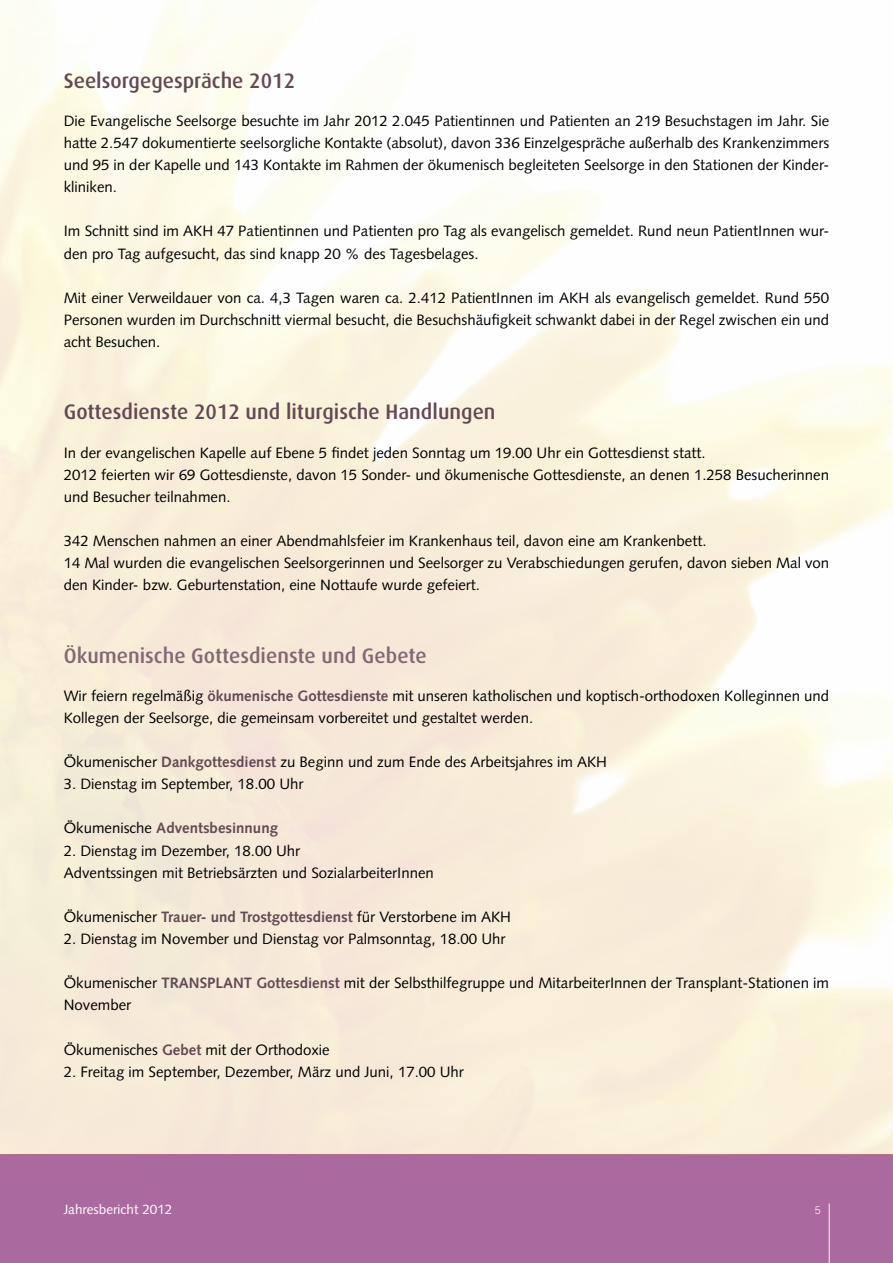
<style>
.page{position:relative;width:893px;height:1263px;background:#fff}
.page>*{position:absolute;margin:0;border:0;box-sizing:border-box;transform-origin:0 0}
.t1{font:500 21px "Dax";color:#634954}
.t2{font:500 21px "Dax";color:#826873}
.t3{font:15px/22px "Syntax";color:#000}
.t4{font:700 15px "Syntax";color:#634954}
.t5{font:13.5px "Syntax";color:#fff}
.t6{font:300 10.5px "Trade Gothic";color:#fff}
.s1{font-weight:700;color:#634954}
.s2{font-weight:400;color:#000}
</style>
<div class="page">
<img style="left:0;top:0;width:893px;height:1155px">
<div style="left:0;top:1155px;width:893px;height:108px;background:#ab6a9f"></div>
<hr style="left:829px;top:1203px;width:1px;height:60px;background:#fff">
<h1 class="t1" style="left:64px;top:69px;width:233px">Seelsorgegespräche 2012</h1>
<p class="t3" style="left:64px;top:110px;width:767px;text-align:justify">Die Evangelische Seelsorge besuchte im Jahr 2012 2.045 Patientinnen und Patienten an 219 Besuchstagen im Jahr. Sie hatte 2.547 dokumentierte seelsorgliche Kontakte (absolut), davon 336 Einzelgespräche außerhalb des Krankenzimmers und 95 in der Kapelle und 143 Kontakte im Rahmen der ökumenisch begleiteten Seelsorge in den Stationen der Kinder&shy;kliniken.</p>
<p class="t3" style="left:64px;top:220px;width:767px">Im Schnitt sind im AKH 47 Patientinnen und Patienten pro Tag als evangelisch gemeldet. Rund neun PatientInnen wur&shy;den pro Tag aufgesucht, das sind knapp 20 % des Tagesbelages.</p>
<p class="t3" style="left:64px;top:287px;width:767px;text-align:justify">Mit einer Verweildauer von ca. 4,3 Tagen waren ca. 2.412 PatientInnen im AKH als evangelisch gemeldet. Rund 550<br>Personen wurden im Durchschnitt viermal besucht, die Besuchshäufigkeit schwankt dabei in der Regel zwischen ein und acht Besuchen.</p>
<h1 class="t1" style="left:64px;top:400px;width:433px">Gottesdienste 2012 und liturgische Handlungen</h1>
<p class="t3" style="left:64px;top:441px;width:767px">In der evangelischen Kapelle auf Ebene 5 findet jeden Sonntag um 19.00 Uhr ein Gottesdienst statt.<br>2012 feierten wir 69 Gottesdienste, davon 15 Sonder- und ökumenische Gottesdienste, an denen 1.258 Besucherinnen und Besucher teilnahmen.</p>
<p class="t3" style="left:64px;top:530px;width:767px">342 Menschen nahmen an einer Abendmahlsfeier im Krankenhaus teil, davon eine am Krankenbett.<br>14 Mal wurden die evangelischen Seelsorgerinnen und Seelsorger zu Verabschiedungen gerufen, davon sieben Mal von den Kinder- bzw. Geburtenstation, eine Nottaufe wurde gefeiert.</p>
<h1 class="t2" style="left:64px;top:643px;width:364px">Ökumenische Gottesdienste und Gebete</h1>
<p class="t3" style="left:64px;top:685px;width:767px">Wir feiern regelmäßig <span class="s1">ökumenische Gottesdienste</span> mit unseren katholischen und koptisch-orthodoxen Kolleginnen und<br>Kollegen der Seelsorge, die gemeinsam vorbereitet und gestaltet werden.</p>
<p class="t3" style="left:64px;top:751px;width:545px">Ökumenischer <span class="s1">Dankgottesdienst</span> zu Beginn und zum Ende des Arbeitsjahres im AKH</p>
<p class="t3" style="left:64px;top:773px;width:241px">3. Dienstag im September, 18.00 Uhr</p>
<p class="t4" style="left:64px;top:820px;width:216px"><span class="s2">Ökumenische</span> Adventsbesinnung</p>
<p class="t3" style="left:64px;top:839px;width:372px">2. Dienstag im Dezember, 18.00 Uhr<br>Adventssingen mit Betriebsärzten und SozialarbeiterInnen</p>
<p class="t3" style="left:64px;top:906px;width:449px">Ökumenischer <span class="s1">Trauer- und Trostgottesdienst</span> für Verstorbene im AKH</p>
<p class="t3" style="left:64px;top:928px;width:443px">2. Dienstag im November und Dienstag vor Palmsonntag, 18.00 Uhr</p>
<p class="t3" style="left:64px;top:972px;width:767px">Ökumenischer <span class="s1">TRANSPLANT Gottesdienst</span> mit der Selbsthilfegruppe und MitarbeiterInnen der Transplant-Stationen im<br>November</p>
<p class="t3" style="left:64px;top:1038px;width:267px">Ökumenisches <span class="s1">Gebet</span> mit der Orthodoxie</p>
<p class="t3" style="left:64px;top:1060px;width:402px">2. Freitag im September, Dezember, März und Juni, 17.00 Uhr</p>
<p class="t5" style="left:64px;top:1201px;width:110px">Jahresbericht 2012</p>
<p class="t6" style="left:815px;top:1204px;width:7px">5</p>
</div>
